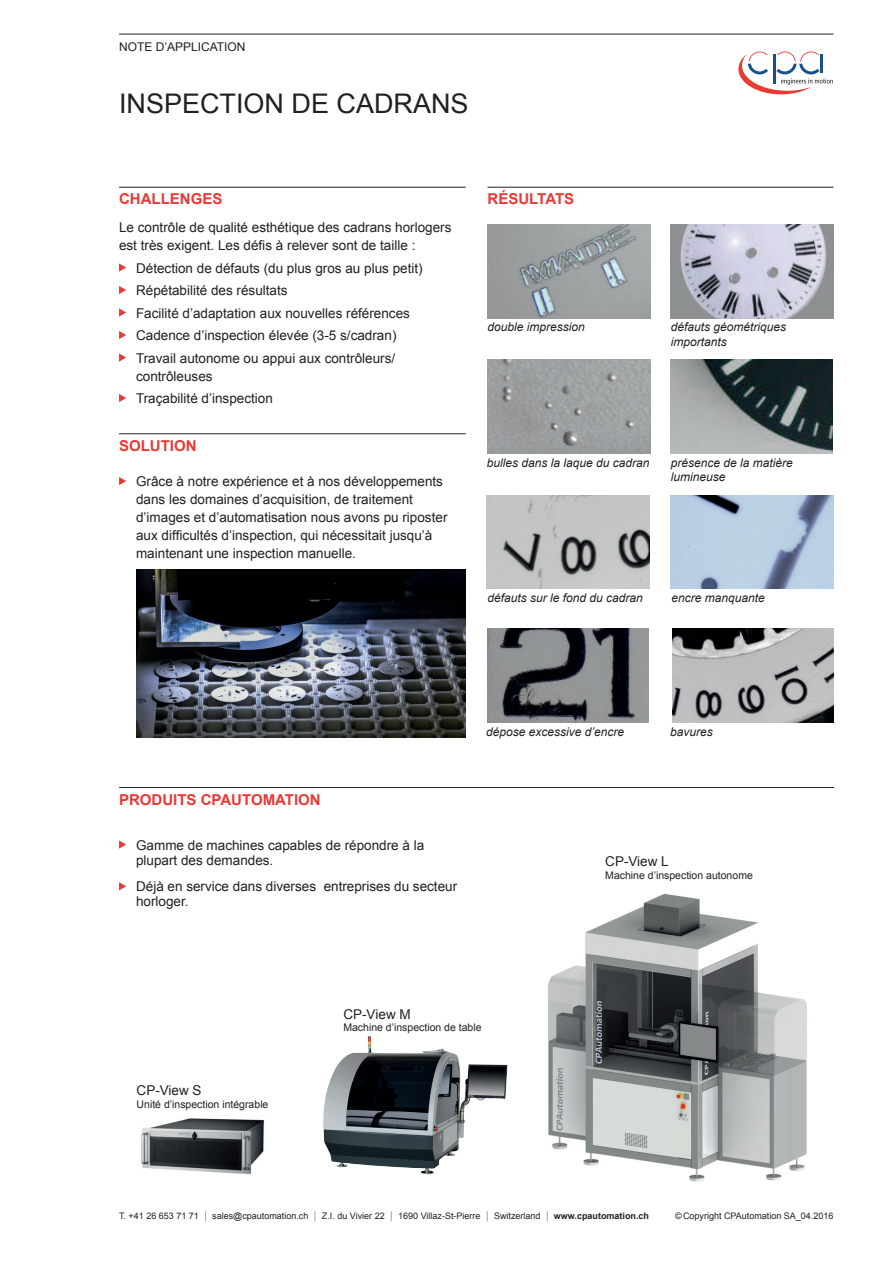
<style>
.page{position:relative;width:893px;height:1263px;background:#fff}
.page>*{position:absolute;margin:0;border:0;box-sizing:border-box;transform-origin:0 0}
.t1{font:27px "Arial";color:#231f20}
.t2{font:700 15px "Arial";color:#ea3833}
.t3{font:13.5px/18px "Arial";color:#231f20}
.t4{font:italic 12px/14.4px "Arial";color:#231f20}
.t5{font:12px "Arial";color:#231f20}
.t6{font:10.5px "Arial";color:#231f20}
.t7{font:9px "Arial";color:#231f20}
.s1{font-size:10.8px}
.s2{font-weight:700}
</style>
<div class="page">
<hr style="left:119px;top:187px;width:347px;height:1px;background:#231f20">
<hr style="left:119px;top:433px;width:347px;height:1px;background:#231f20">
<svg style="left:119px;top:263px;width:7px;height:9px"></svg>
<svg style="left:119px;top:286px;width:7px;height:8px"></svg>
<svg style="left:119px;top:308px;width:7px;height:9px"></svg>
<svg style="left:119px;top:331px;width:7px;height:8px"></svg>
<svg style="left:119px;top:353px;width:7px;height:9px"></svg>
<svg style="left:119px;top:394px;width:7px;height:8px"></svg>
<svg style="left:119px;top:477px;width:7px;height:8px"></svg>
<svg style="left:119px;top:840px;width:7px;height:9px"></svg>
<svg style="left:119px;top:882px;width:7px;height:8px"></svg>
<hr style="left:119px;top:34px;width:714px;height:1px;background:#231f20">
<svg style="left:738px;top:52px;width:95px;height:42px"></svg>
<hr style="left:773px;top:54px;width:3px;height:29px;background:#18508f">
<img style="left:488px;top:224px;width:162px;height:94px">
<img style="left:671px;top:224px;width:162px;height:94px">
<img style="left:488px;top:628px;width:160px;height:94px">
<img style="left:672px;top:628px;width:161px;height:94px">
<img style="left:488px;top:360px;width:162px;height:93px">
<img style="left:670px;top:360px;width:163px;height:93px">
<img style="left:487px;top:495px;width:162px;height:94px">
<img style="left:671px;top:495px;width:162px;height:94px">
<hr style="left:488px;top:187px;width:345px;height:1px;background:#231f20">
<img style="left:136px;top:569px;width:330px;height:168px">
<hr style="left:119px;top:787px;width:715px;height:1px;background:#231f20">
<img style="left:323px;top:1036px;width:185px;height:139px">
<img style="left:548px;top:893px;width:259px;height:289px">
<img style="left:141px;top:1118px;width:123px;height:57px">
<p class="t5" style="left:119px;top:39px;width:128px">NOTE D’APPLICATION</p>
<h1 class="t1" style="left:119px;top:86px;width:351px">INSPECTION DE CADRANS</h1>
<p class="t2" style="left:119px;top:189px;width:105px">CHALLENGES</p>
<p class="t3" style="left:119px;top:219px;width:334px">Le contrôle de qualité esthétique des cadrans horlogers est très exigent. Les défis à relever sont de taille :</p>
<p class="t3" style="left:136px;top:257px;width:288px;line-height:22.5px">Détection de défauts (du plus gros au plus petit)<br>Répétabilité des résultats<br>Facilité d’adaptation aux nouvelles références Cadence d’inspection élevée (3-5 s/cadran)<br>Travail autonome ou appui aux contrôleurs/</p>
<p class="t3" style="left:136px;top:365px;width:138px;line-height:22.5px">contrôleuses<br>Traçabilité d’inspection</p>
<p class="t2" style="left:119px;top:436px;width:79px">SOLUTION</p>
<p class="t3" style="left:136px;top:473px;width:313px">Grâce à notre expérience et à nos développements dans les domaines d’acquisition, de traitement d’images et d’automatisation nous avons pu riposter aux difficultés d’inspection, qui nécessitait jusqu’à maintenant une inspection manuelle.</p>
<p class="t2" style="left:488px;top:189px;width:88px">RÉSULTATS</p>
<p class="t4" style="left:488px;top:320px;width:99px">double impression</p>
<p class="t4" style="left:671px;top:320px;width:117px">défauts géométriques importants</p>
<p class="t4" style="left:487px;top:456px;width:164px">bulles dans la laque du cadran</p>
<p class="t4" style="left:671px;top:456px;width:124px">présence de la matière lumineuse</p>
<p class="t4" style="left:488px;top:591px;width:157px">défauts sur le fond du cadran</p>
<p class="t4" style="left:671px;top:591px;width:95px">encre manquante</p>
<p class="t2" style="left:119px;top:789px;width:203px">PRODUITS CPAUTOMATION</p>
<p class="t3" style="left:136px;top:837px;width:290px;line-height:15px">Gamme de machines capables de répondre à la plupart des demandes.</p>
<p class="t3" style="left:136px;top:879px;width:323px;line-height:15px">Déjà en service dans diverses entreprises du secteur horloger.</p>
<p class="t4" style="left:486px;top:724px;width:140px">dépose excessive d’encre</p>
<p class="t4" style="left:670px;top:724px;width:44px">bavures</p>
<p class="t3" style="left:605px;top:852px;width:65px">CP-View L</p>
<p class="t6" style="left:605px;top:868px;width:149px">Machine d’inspection autonome</p>
<p class="t3" style="left:137px;top:1081px;width:67px">CP-View S</p>
<p class="t6" style="left:137px;top:1097px;width:133px">Unité d’inspection intégrable</p>
<p class="t3" style="left:343px;top:1005px;width:69px">CP-View M</p>
<p class="t6" style="left:343px;top:1020px;width:140px">Machine d’inspection de table</p>
<p class="t7" style="left:119px;top:1210px;width:532px">T. +41 26 653 71 71 <span class="s1">|</span> sales@cpautomation.ch <span class="s1">|</span> Z.I. du Vivier 22 <span class="s1">|</span> 1690 Villaz-St-Pierre <span class="s1">|</span> Switzerland <span class="s1">|</span> <span class="s2">www.cpautomation.ch</span></p>
<p class="t7" style="left:675px;top:1210px;width:160px">©Copyright CPAutomation SA_04.2016</p>
</div>
